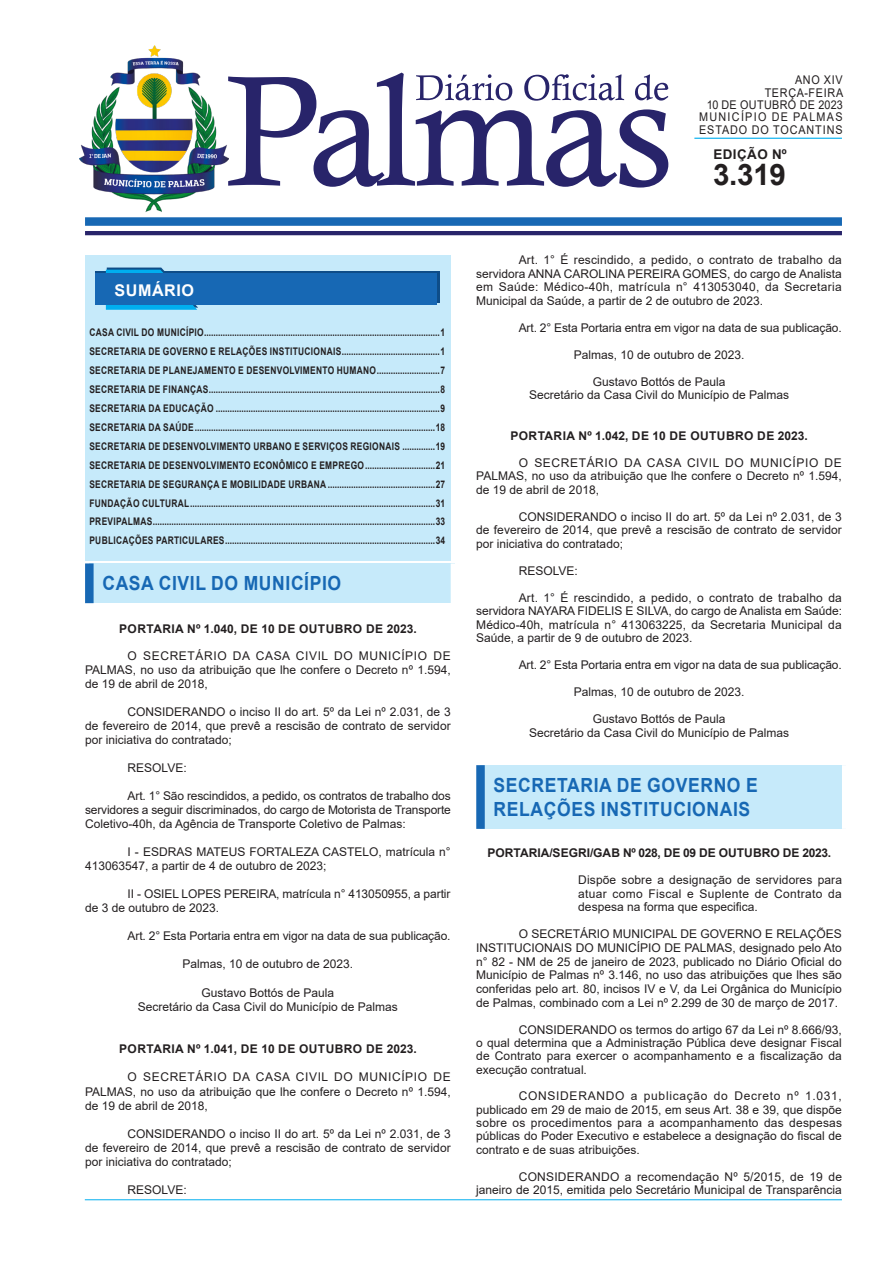
<style>
.page{position:relative;width:893px;height:1263px;background:#fff}
.page>*{position:absolute;margin:0;border:0;box-sizing:border-box;transform-origin:0 0}
.t1{font:700 29.55px "Arial";color:#231f20}
.CHANCELA{font:700 19.5px/24px "Arial";letter-spacing:.035em;color:#1768b4;scale:.9 1}
.t2{font:700 16.2px "Arial";letter-spacing:.035em;color:#fff}
.t3{font:700 13.35px "Arial";letter-spacing:.035em;color:#231f20}
.TEXTO{font:12px/13.5px "Arial";color:#231f20;text-align:justify}
.ASSINATURA{font:12px "Arial";color:#231f20}
.TITULO{font:700 12px "Arial";letter-spacing:.035em;color:#231f20}
.EMENTA{font:12px/13.5px "Arial";letter-spacing:.015em;color:#231f20;text-align:justify}
.TITULO-2{font:700 12px "Arial";letter-spacing:.005em;color:#231f20}
.TEXTO-2{font:12px "Arial";letter-spacing:.035em;color:#231f20;scale:.9 1}
.TEXTO-3{font:12px "Arial";letter-spacing:.12em;color:#231f20;scale:.9 1}
.TEXTO-4{font:12px "Arial";letter-spacing:.085em;color:#231f20;scale:.9 1}
.TEXTO-5{font:12px "Arial";letter-spacing:.065em;color:#231f20;scale:.9 1}
.TEXTO-6{font:12px "Arial";color:#231f20;scale:.9 1}
.t4{font:700 10.5px "Arial";letter-spacing:.035em;color:#231f20;scale:.8 1}
</style>
<div class="page">
<div style="left:85px;top:255px;width:366px;height:306px;background:#c6eafa"></div>
<div style="left:85px;top:217px;width:757px;height:9px;background:#1768b4"></div>
<hr style="left:85px;top:231px;width:757px;height:4px;background:#28246a">
<hr style="left:694px;top:138px;width:148px;height:1px;background:#00aeef">
<svg style="left:229px;top:73px;width:439px;height:115px"></svg>
<svg style="left:96px;top:272px;width:344px;height:31px"></svg>
<svg style="left:106px;top:268px;width:92px;height:42px"></svg>
<div style="left:96px;top:274px;width:341px;height:31px;background:#1768b4"></div>
<hr style="left:85px;top:1199px;width:757px;height:1px;background:#00aeef">
<img style="left:80px;top:46px;width:149px;height:166px">
<div style="left:89px;top:563px;width:366px;height:40px;background:#c6eafa"></div>
<div style="left:85px;top:563px;width:9px;height:40px;background:#1768b4"></div>
<div style="left:451px;top:563px;width:8px;height:40px;background:#fff"></div>
<div style="left:480px;top:765px;width:366px;height:64px;background:#c6eafa"></div>
<div style="left:476px;top:765px;width:9px;height:64px;background:#1768b4"></div>
<div style="left:842px;top:765px;width:8px;height:64px;background:#fff"></div>
<p class="TEXTO-6" style="left:795px;top:72px;width:54px">ANO XIV</p>
<p class="TEXTO-5" style="left:765px;top:84px;width:89px">TERÇA-FEIRA</p>
<p class="TEXTO-2" style="left:707px;top:97px;width:153px">10 DE OUTUBRO DE 2023</p>
<p class="TEXTO-3" style="left:699px;top:109px;width:161px">MUNICÍPIO DE PALMAS</p>
<p class="TEXTO-4" style="left:699px;top:121px;width:161px">ESTADO DO TOCANTINS</p>
<p class="t1" style="left:713px;top:154px;width:74px">3.319</p>
<p class="t3" style="left:713px;top:145px;width:75px">EDIÇÃO Nº</p>
<p class="t2" style="left:114px;top:279px;width:81px">SUMÁRIO</p>
<p class="t4" style="left:89px;top:325px;width:446px">CASA CIVIL DO MUNICÍPIO.....................................................................................................1</p>
<p class="t4" style="left:89px;top:344px;width:446px">SECRETARIA DE GOVERNO E RELAÇÕES INSTITUCIONAIS..........................................1</p>
<p class="t4" style="left:89px;top:363px;width:446px">SECRETARIA DE PLANEJAMENTO E DESENVOLVIMENTO HUMANO...........................7</p>
<p class="t4" style="left:89px;top:382px;width:446px">SECRETARIA DE FINANÇAS...................................................................................................8</p>
<p class="t4" style="left:89px;top:401px;width:446px">SECRETARIA DA EDUCAÇÃO ................................................................................................9</p>
<p class="t4" style="left:89px;top:420px;width:446px">SECRETARIA DA SAÚDE.......................................................................................................18</p>
<p class="t4" style="left:89px;top:439px;width:446px">SECRETARIA DE DESENVOLVIMENTO URBANO E SERVIÇOS REGIONAIS ..............19</p>
<p class="t4" style="left:89px;top:458px;width:446px">SECRETARIA DE DESENVOLVIMENTO ECONÔMICO E EMPREGO..............................21</p>
<p class="t4" style="left:89px;top:476px;width:446px">SECRETARIA DE SEGURANÇA E MOBILIDADE URBANA ..............................................27</p>
<p class="t4" style="left:89px;top:495px;width:446px">FUNDAÇÃO CULTURAL.........................................................................................................31</p>
<p class="t4" style="left:89px;top:514px;width:446px">PREVIPALMAS.........................................................................................................................33</p>
<p class="t4" style="left:89px;top:533px;width:446px">PUBLICAÇÕES PARTICULARES..........................................................................................34</p>
<p class="CHANCELA" style="left:102px;top:572px;width:267px">CASA CIVIL DO MUNICÍPIO</p>
<p class="TITULO" style="left:119px;top:620px;width:299px">PORTARIA Nº 1.040, DE 10 DE OUTUBRO DE 2023.</p>
<p class="TEXTO" style="left:85px;top:649px;width:367px;line-height:14px;text-indent:43px">O SECRETÁRIO DA CASA CIVIL DO MUNICÍPIO DE PALMAS, no uso da atribuição que lhe confere o Decreto nº 1.594, de 19 de abril de 2018,</p>
<p class="TEXTO" style="left:85px;top:705px;width:367px;line-height:14px;text-indent:43px">CONSIDERANDO o inciso II do art. 5º da Lei nº 2.031, de 3 de fevereiro de 2014, que prevê a rescisão de contrato de servidor por iniciativa do contratado;</p>
<p class="TEXTO" style="left:128px;top:761px;width:61px">RESOLVE:</p>
<p class="TEXTO" style="left:85px;top:789px;width:367px;line-height:14px;text-indent:43px">Art. 1° São rescindidos, a pedido, os contratos de trabalho dos servidores a seguir discriminados, do cargo de Motorista de Transporte Coletivo-40h, da Agência de Transporte Coletivo de Palmas:</p>
<p class="TEXTO" style="left:85px;top:844px;width:367px;line-height:14px;text-indent:43px">I - ESDRAS MATEUS FORTALEZA CASTELO, matrícula n°<br>413063547, a partir de 4 de outubro de 2023;</p>
<p class="TEXTO" style="left:85px;top:886px;width:367px;line-height:14px;text-indent:43px">II - OSIEL LOPES PEREIRA, matrícula n° 413050955, a partir de 3 de outubro de 2023.</p>
<p class="TEXTO" style="left:128px;top:929px;width:324px">Art. 2° Esta Portaria entra em vigor na data de sua publicação.</p>
<p class="ASSINATURA" style="left:182px;top:956px;width:172px">Palmas, 10 de outubro de 2023.</p>
<p class="ASSINATURA" style="left:201px;top:984px;width:134px">Gustavo Bottós de Paula</p>
<p class="ASSINATURA" style="left:138px;top:998px;width:262px">Secretário da Casa Civil do Município de Palmas</p>
<p class="TITULO" style="left:119px;top:1040px;width:299px">PORTARIA Nº 1.041, DE 10 DE OUTUBRO DE 2023.</p>
<p class="TEXTO" style="left:85px;top:1070px;width:367px;line-height:14.1px;text-indent:43px">O SECRETÁRIO DA CASA CIVIL DO MUNICÍPIO DE PALMAS, no uso da atribuição que lhe confere o Decreto nº 1.594, de 19 de abril de 2018,</p>
<p class="TEXTO" style="left:85px;top:1126px;width:367px;line-height:14.1px;text-indent:43px">CONSIDERANDO o inciso II do art. 5º da Lei nº 2.031, de 3 de fevereiro de 2014, que prevê a rescisão de contrato de servidor por iniciativa do contratado;</p>
<p class="TEXTO" style="left:128px;top:1183px;width:61px">RESOLVE:</p>
<p class="TEXTO" style="left:476px;top:253px;width:367px;text-indent:43px">Art. 1° É rescindido, a pedido, o contrato de trabalho da servidora ANNA CAROLINA PEREIRA GOMES, do cargo de Analista em Saúde: Médico-40h, matrícula n° 413053040, da Secretaria Municipal da Saúde, a partir de 2 de outubro de 2023.</p>
<p class="TEXTO" style="left:519px;top:321px;width:324px">Art. 2° Esta Portaria entra em vigor na data de sua publicação.</p>
<p class="ASSINATURA" style="left:574px;top:346px;width:172px">Palmas, 10 de outubro de 2023.</p>
<p class="ASSINATURA" style="left:593px;top:373px;width:134px">Gustavo Bottós de Paula</p>
<p class="ASSINATURA" style="left:529px;top:387px;width:262px">Secretário da Casa Civil do Município de Palmas</p>
<p class="TITULO" style="left:510px;top:427px;width:299px">PORTARIA Nº 1.042, DE 10 DE OUTUBRO DE 2023.</p>
<p class="TEXTO" style="left:476px;top:456px;width:367px;text-indent:43px">O SECRETÁRIO DA CASA CIVIL DO MUNICÍPIO DE PALMAS, no uso da atribuição que lhe confere o Decreto nº 1.594, de 19 de abril de 2018,</p>
<p class="TEXTO" style="left:476px;top:510px;width:367px;text-indent:43px">CONSIDERANDO o inciso II do art. 5º da Lei nº 2.031, de 3 de fevereiro de 2014, que prevê a rescisão de contrato de servidor por iniciativa do contratado;</p>
<p class="TEXTO" style="left:519px;top:564px;width:61px">RESOLVE:</p>
<p class="TEXTO" style="left:476px;top:591px;width:367px;text-indent:43px">Art. 1° É rescindido, a pedido, o contrato de trabalho da servidora NAYARA FIDELIS E SILVA, do cargo de Analista em Saúde:<br>Médico-40h, matrícula n° 413063225, da Secretaria Municipal da Saúde, a partir de 9 de outubro de 2023.</p>
<p class="TEXTO" style="left:519px;top:658px;width:324px">Art. 2° Esta Portaria entra em vigor na data de sua publicação.</p>
<p class="ASSINATURA" style="left:574px;top:684px;width:172px">Palmas, 10 de outubro de 2023.</p>
<p class="ASSINATURA" style="left:593px;top:711px;width:134px">Gustavo Bottós de Paula</p>
<p class="ASSINATURA" style="left:529px;top:724px;width:262px">Secretário da Casa Civil do Município de Palmas</p>
<p class="CHANCELA" style="left:494px;top:773px;width:295px">SECRETARIA DE GOVERNO E<br>RELAÇÕES INSTITUCIONAIS</p>
<p class="TITULO-2" style="left:487px;top:845px;width:345px">PORTARIA/SEGRI/GAB Nº 028, DE 09 DE OUTUBRO DE 2023.</p>
<p class="EMENTA" style="left:578px;top:873px;width:265px">Dispõe sobre a designação de servidores para atuar como Fiscal e Suplente de Contrato da despesa na forma que especifica.</p>
<p class="TEXTO" style="left:476px;top:927px;width:367px;text-indent:43px">O SECRETÁRIO MUNICIPAL DE GOVERNO E RELAÇÕES INSTITUCIONAIS DO MUNICÍPIO DE PALMAS, designado pelo Ato n° 82 - NM de 25 de janeiro de 2023, publicado no Diário Oficial do Município de Palmas nº 3.146, no uso das atribuições que lhes são conferidas pelo art. 80, incisos IV e V, da Lei Orgânica do Município de Palmas, combinado com a Lei nº 2.299 de 30 de março de 2017.</p>
<p class="TEXTO" style="left:476px;top:1022px;width:367px;text-indent:43px">CONSIDERANDO os termos do artigo 67 da Lei nº 8.666/93, o qual determina que a Administração Pública deve designar Fiscal de Contrato para exercer o acompanhamento e a fiscalização da execução contratual.</p>
<p class="TEXTO" style="left:476px;top:1089px;width:367px;text-indent:43px">CONSIDERANDO a publicação do Decreto nº 1.031, publicado em 29 de maio de 2015, em seus Art. 38 e 39, que dispõe sobre os procedimentos para a acompanhamento das despesas públicas do Poder Executivo e estabelece a designação do fiscal de contrato e de suas atribuições.</p>
<p class="TEXTO" style="left:476px;top:1170px;width:367px;text-align:right">CONSIDERANDO a recomendação Nº 5/2015, de 19 de<br>janeiro de 2015, emitida pelo Secretário Municipal de Transparência</p>
</div>
